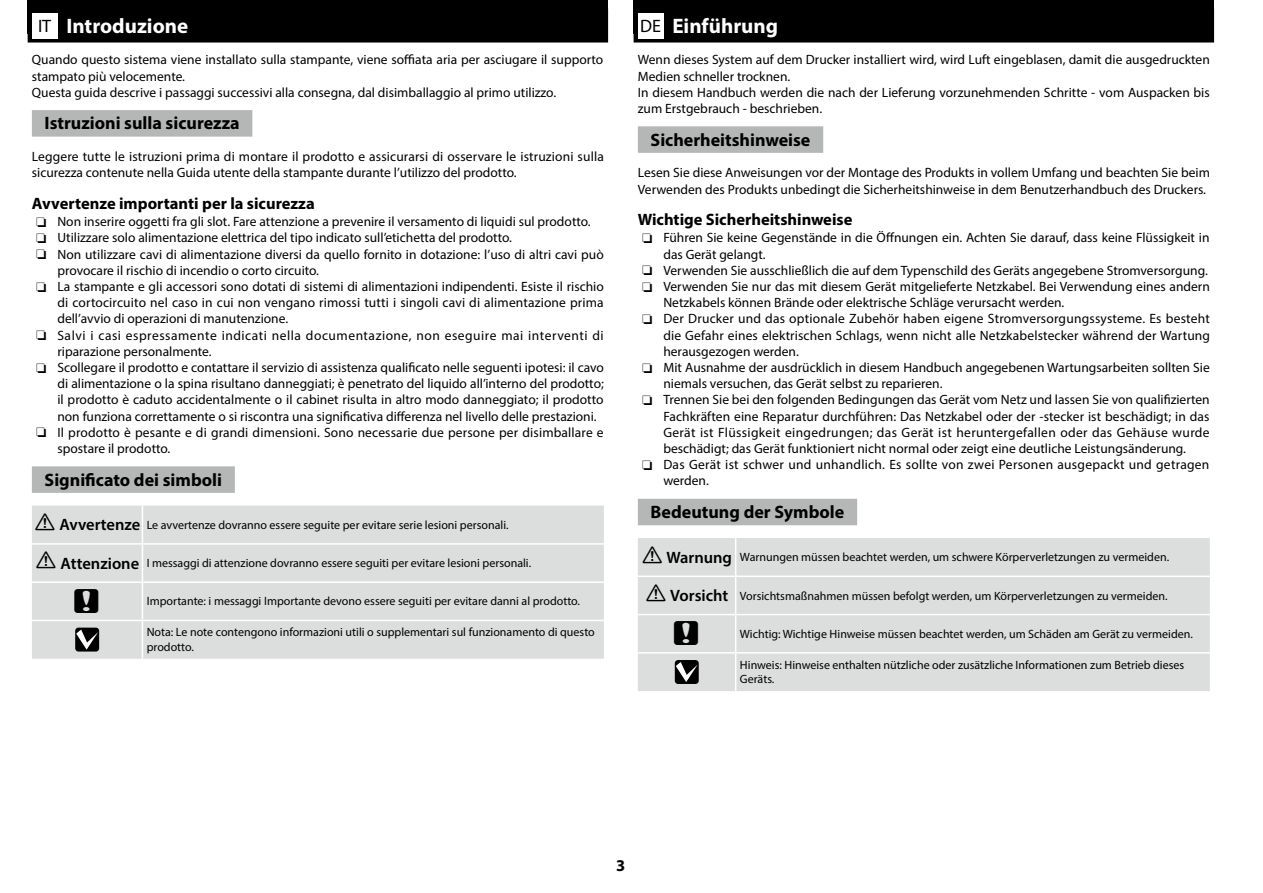
<style>
.page{position:relative;width:1263px;height:893px;background:#fff}
.page>*{position:absolute;margin:0;border:0;box-sizing:border-box;transform-origin:0 0}
.t1{font:33px "TP Publication Group Icons 3 AA";color:#000}
.t2{font:700 21px "Myriad Pro";color:#fff}
.t3{font:700 18px "Myriad Pro";color:#000}
.t4{font:700 16.5px "Myriad Pro";color:#000}
.t5{font:13.5px/16.2px "Myriad Pro";color:#000}
.t6{font:13.5px "Myriad Pro";letter-spacing:.04em;color:#000}
.t7{font:13.5px "Myriad Pro";letter-spacing:.025em;color:#000}
.t8{font:13.5px "Myriad Pro";letter-spacing:.02em;color:#000}
.t9{font:12px/14.4px "Myriad Pro";color:#000}
.s1{font-weight:400;font-size:18px;color:#000}
.s2{font-family:"TP Publication Group Icons 4 AAA";font-size:24px}
.s3{font-weight:600;font-size:16.5px}
</style>
<div class="page">
<div style="left:634px;top:0;width:580px;height:34px;background:#000"></div>
<div style="left:28px;top:0;width:580px;height:34px;background:#000"></div>
<div style="left:28px;top:9px;width:580px;height:34px;background:#000"></div>
<div style="left:32px;top:110px;width:220px;height:27px;background:#b5b6b6"></div>
<div style="left:32px;top:466px;width:203px;height:27px;background:#b5b6b6"></div>
<div style="left:32px;top:13px;width:25px;height:25px;background:#fff"></div>
<div style="left:32px;top:506px;width:572px;height:153px;background:#dcdddd"></div>
<hr style="left:142px;top:506px;width:1px;height:37px;background:#fff">
<hr style="left:32px;top:543px;width:110px;height:2px;background:#fff">
<hr style="left:142px;top:543px;width:462px;height:2px;background:#fff">
<hr style="left:142px;top:545px;width:1px;height:36px;background:#fff">
<hr style="left:32px;top:581px;width:110px;height:2px;background:#fff">
<hr style="left:142px;top:581px;width:462px;height:2px;background:#fff">
<hr style="left:142px;top:583px;width:1px;height:37px;background:#fff">
<hr style="left:32px;top:620px;width:110px;height:1px;background:#fff">
<hr style="left:142px;top:620px;width:462px;height:1px;background:#fff">
<hr style="left:142px;top:621px;width:1px;height:38px;background:#fff">
<svg style="left:75px;top:628px;width:24px;height:24px"></svg>
<div style="left:634px;top:9px;width:580px;height:34px;background:#000"></div>
<div style="left:638px;top:126px;width:185px;height:27px;background:#b5b6b6"></div>
<div style="left:638px;top:499px;width:219px;height:26px;background:#b5b6b6"></div>
<div style="left:638px;top:13px;width:25px;height:25px;background:#fff"></div>
<div style="left:638px;top:538px;width:572px;height:153px;background:#dcdddd"></div>
<hr style="left:735px;top:538px;width:1px;height:38px;background:#fff">
<hr style="left:638px;top:576px;width:98px;height:1px;background:#fff">
<hr style="left:736px;top:576px;width:474px;height:1px;background:#fff">
<hr style="left:735px;top:577px;width:1px;height:37px;background:#fff">
<hr style="left:638px;top:614px;width:98px;height:1px;background:#fff">
<hr style="left:736px;top:614px;width:474px;height:1px;background:#fff">
<hr style="left:735px;top:615px;width:1px;height:37px;background:#fff">
<hr style="left:638px;top:652px;width:98px;height:2px;background:#fff">
<hr style="left:736px;top:652px;width:474px;height:2px;background:#fff">
<hr style="left:735px;top:654px;width:1px;height:37px;background:#fff">
<svg style="left:675px;top:660px;width:24px;height:24px"></svg>
<h2 class="t2" style="left:38px;top:12px;width:152px"><span class="s1">IT</span> Introduzione</h2>
<p class="t5" style="left:32px;top:51px;width:573px">Quando questo sistema viene installato sulla stampante, viene soffiata aria per asciugare il supporto stampato più velocemente.<br>Questa guida descrive i passaggi successivi alla consegna, dal disimballaggio al primo utilizzo.</p>
<h3 class="t3" style="left:45px;top:112px;width:196px">Istruzioni sulla sicurezza</h3>
<p class="t5" style="left:32px;top:148px;width:573px">Leggere tutte le istruzioni prima di montare il prodotto e assicurarsi di osservare le istruzioni sulla sicurezza contenute nella Guida utente della stampante durante l’utilizzo del prodotto.</p>
<p class="t4" style="left:32px;top:193px;width:284px">Avvertenze importanti per la sicurezza</p>
<p class="t5" style="left:36px;top:213px;width:556px">❏ Non inserire oggetti fra gli slot. Fare attenzione a prevenire il versamento di liquidi sul prodotto.</p>
<p class="t5" style="left:36px;top:229px;width:477px">❏ Utilizzare solo alimentazione elettrica del tipo indicato sull’etichetta del prodotto.</p>
<p class="t5" style="left:36px;top:246px;width:569px">❏ Non utilizzare cavi di alimentazione diversi da quello fornito in dotazione: l’uso di altri cavi può</p>
<p class="t5" style="left:57px;top:262px;width:263px">provocare il rischio di incendio o corto circuito.</p>
<p class="t5" style="left:36px;top:278px;width:569px">❏ La stampante e gli accessori sono dotati di sistemi di alimentazioni indipendenti. Esiste il rischio</p>
<p class="t5" style="left:57px;top:294px;width:548px">di cortocircuito nel caso in cui non vengano rimossi tutti i singoli cavi di alimentazione prima</p>
<p class="t5" style="left:57px;top:310px;width:232px">dell’avvio di operazioni di manutenzione.</p>
<p class="t6" style="left:36px;top:327px;width:569px">❏ Salvi i casi espressamente indicati nella documentazione, non eseguire mai interventi di</p>
<p class="t5" style="left:57px;top:343px;width:156px">riparazione personalmente.</p>
<p class="t5" style="left:36px;top:359px;width:569px">❏ Scollegare il prodotto e contattare il servizio di assistenza qualificato nelle seguenti ipotesi: il cavo</p>
<p class="t5" style="left:57px;top:375px;width:548px">di alimentazione o la spina risultano danneggiati; è penetrato del liquido all’interno del prodotto;</p>
<p class="t5" style="left:57px;top:391px;width:548px">il prodotto è caduto accidentalmente o il cabinet risulta in altro modo danneggiato; il prodotto</p>
<p class="t5" style="left:57px;top:408px;width:541px">non funziona correttamente o si riscontra una significativa differenza nel livello delle prestazioni.</p>
<p class="t5" style="left:36px;top:424px;width:569px">❏ Il prodotto è pesante e di grandi dimensioni. Sono necessarie due persone per disimballare e</p>
<p class="t5" style="left:57px;top:440px;width:115px">spostare il prodotto.</p>
<h3 class="t3" style="left:45px;top:468px;width:179px">Significato dei simboli</h3>
<p class="t9" style="left:34px;top:517px;width:476px"><span class="s2">!</span> <span class="s3">Avvertenze</span> Le avvertenze dovranno essere seguite per evitare serie lesioni personali.</p>
<p class="t9" style="left:35px;top:556px;width:498px"><span class="s2">!</span> <span class="s3">Attenzione</span> I messaggi di attenzione dovranno essere seguiti per evitare lesioni personali.</p>
<h1 class="t1" style="left:75px;top:580px;width:27px">c</h1>
<p class="t9" style="left:147px;top:594px;width:435px">Importante: i messaggi Importante devono essere seguiti per evitare danni al prodotto.</p>
<p class="t9" style="left:147px;top:625px;width:450px">Nota: Le note contengono informazioni utili o supplementari sul funzionamento di questo prodotto.</p>
<h2 class="t2" style="left:640px;top:12px;width:139px"><span class="s1">DE</span> Einführung</h2>
<p class="t5" style="left:638px;top:51px;width:573px">Wenn dieses System auf dem Drucker installiert wird, wird Luft eingeblasen, damit die ausgedruckten Medien schneller trocknen.<br>In diesem Handbuch werden die nach der Lieferung vorzunehmenden Schritte - vom Auspacken bis zum Erstgebrauch - beschrieben.</p>
<h3 class="t3" style="left:651px;top:128px;width:161px">Sicherheitshinweise</h3>
<p class="t5" style="left:638px;top:165px;width:574px">Lesen Sie diese Anweisungen vor der Montage des Produkts in vollem Umfang und beachten Sie beim<br>Verwenden des Produkts unbedingt die Sicherheitshinweise in dem Benutzerhandbuch des Druckers.</p>
<p class="t4" style="left:638px;top:209px;width:216px">Wichtige Sicherheitshinweise</p>
<p class="t5" style="left:642px;top:229px;width:569px">❏ Führen Sie keine Gegenstände in die Öffnungen ein. Achten Sie darauf, dass keine Flüssigkeit in</p>
<p class="t5" style="left:663px;top:246px;width:104px">das Gerät gelangt.</p>
<p class="t5" style="left:642px;top:262px;width:567px">❏ Verwenden Sie ausschließlich die auf dem Typenschild des Geräts angegebene Stromversorgung.</p>
<p class="t5" style="left:642px;top:278px;width:569px">❏ Verwenden Sie nur das mit diesem Gerät mitgelieferte Netzkabel. Bei Verwendung eines andern</p>
<p class="t5" style="left:663px;top:294px;width:402px">Netzkabels können Brände oder elektrische Schläge verursacht werden.</p>
<p class="t5" style="left:642px;top:310px;width:569px">❏ Der Drucker und das optionale Zubehör haben eigene Stromversorgungssysteme. Es besteht</p>
<p class="t5" style="left:663px;top:327px;width:548px">die Gefahr eines elektrischen Schlags, wenn nicht alle Netzkabelstecker während der Wartung</p>
<p class="t5" style="left:663px;top:343px;width:137px">herausgezogen werden.</p>
<p class="t5" style="left:642px;top:359px;width:569px">❏ Mit Ausnahme der ausdrücklich in diesem Handbuch angegebenen Wartungsarbeiten sollten Sie</p>
<p class="t5" style="left:663px;top:375px;width:281px">niemals versuchen, das Gerät selbst zu reparieren.</p>
<p class="t5" style="left:642px;top:391px;width:569px">❏ Trennen Sie bei den folgenden Bedingungen das Gerät vom Netz und lassen Sie von qualifizierten</p>
<p class="t5" style="left:663px;top:408px;width:547px">Fachkräften eine Reparatur durchführen: Das Netzkabel oder der -stecker ist beschädigt; in das</p>
<p class="t7" style="left:663px;top:424px;width:548px">Gerät ist Flüssigkeit eingedrungen; das Gerät ist heruntergefallen oder das Gehäuse wurde</p>
<p class="t5" style="left:663px;top:440px;width:524px">beschädigt; das Gerät funktioniert nicht normal oder zeigt eine deutliche Leistungsänderung.</p>
<p class="t8" style="left:642px;top:456px;width:569px">❏ Das Gerät ist schwer und unhandlich. Es sollte von zwei Personen ausgepackt und getragen</p>
<p class="t5" style="left:663px;top:472px;width:47px">werden.</p>
<h3 class="t3" style="left:651px;top:500px;width:195px">Bedeutung der Symbole</h3>
<p class="t9" style="left:641px;top:550px;width:529px"><span class="s2">!</span> <span class="s3">Warnung</span> Warnungen müssen beachtet werden, um schwere Körperverletzungen zu vermeiden.</p>
<p class="t9" style="left:645px;top:588px;width:524px"><span class="s2">!</span> <span class="s3">Vorsicht</span> Vorsichtsmaßnahmen müssen befolgt werden, um Körperverletzungen zu vermeiden.</p>
<h1 class="t1" style="left:674px;top:612px;width:27px">c</h1>
<p class="t9" style="left:740px;top:626px;width:455px">Wichtig: Wichtige Hinweise müssen beachtet werden, um Schäden am Gerät zu vermeiden.</p>
<p class="t9" style="left:740px;top:657px;width:446px">Hinweis: Hinweise enthalten nützliche oder zusätzliche Informationen zum Betrieb dieses<br>Geräts.</p>
<p class="t4" style="left:616px;top:854px;width:11px">3</p>
</div>
